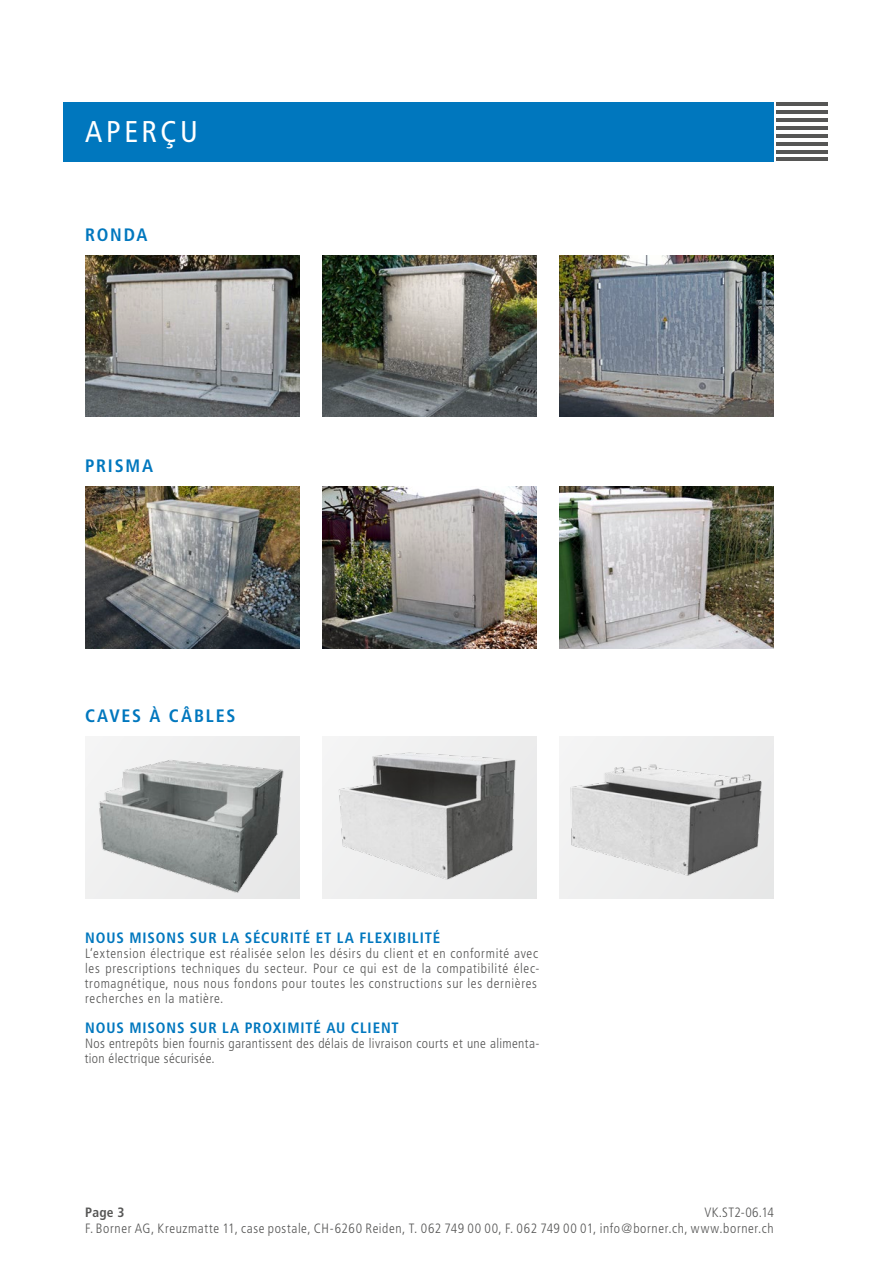
<style>
.page{position:relative;width:893px;height:1263px;background:#fff}
.page>*{position:absolute;margin:0;border:0;box-sizing:border-box;transform-origin:0 0}
.t1{font:condensed 30px "Frutiger";letter-spacing:.12em;color:#fff}
.t2{font:700 condensed 18px "Frutiger";letter-spacing:.1em;color:#0077be}
.t3{font:700 condensed 15px "Frutiger";letter-spacing:.06em;color:#0077be}
.t4{font:300 condensed 13.5px/15px "Frutiger";letter-spacing:.05em;color:#565655;text-align:right}
.t5{font:300 condensed 13.5px/15px "Frutiger";letter-spacing:.025em;color:#565655}
.t6{font:700 condensed 13.5px "Frutiger";color:#565655}
</style>
<div class="page">
<div style="left:64px;top:102px;width:710px;height:59px;background:#0077be"></div>
<hr style="left:776px;top:102px;width:51px;height:4px;background:#565655">
<hr style="left:776px;top:118px;width:51px;height:4px;background:#565655">
<hr style="left:776px;top:134px;width:51px;height:4px;background:#565655">
<hr style="left:776px;top:150px;width:51px;height:3px;background:#565655">
<hr style="left:776px;top:110px;width:51px;height:4px;background:#565655">
<hr style="left:776px;top:126px;width:51px;height:4px;background:#565655">
<hr style="left:776px;top:142px;width:51px;height:4px;background:#565655">
<hr style="left:776px;top:157px;width:51px;height:4px;background:#565655">
<img style="left:85px;top:255px;width:215px;height:162px">
<img style="left:85px;top:487px;width:215px;height:161px">
<img style="left:85px;top:737px;width:215px;height:161px">
<img style="left:322px;top:255px;width:215px;height:162px">
<img style="left:322px;top:487px;width:215px;height:161px">
<img style="left:559px;top:255px;width:215px;height:162px">
<img style="left:559px;top:487px;width:215px;height:161px">
<svg style="left:559px;top:737px;width:215px;height:161px"></svg>
<img style="left:559px;top:741px;width:215px;height:155px">
<svg style="left:322px;top:737px;width:215px;height:161px"></svg>
<img style="left:322px;top:739px;width:215px;height:156px">
<h1 class="t1" style="left:85px;top:114px;width:39px">ÜB</h1>
<h1 class="t1" style="left:163px;top:114px;width:83px">SICHT</h1>
<h1 class="t1" style="left:85px;top:114px;width:114px">APERÇU</h1>
<h2 class="t2" style="left:85px;top:224px;width:64px">RONDA</h2>
<h2 class="t2" style="left:85px;top:455px;width:69px">PRISMA</h2>
<h2 class="t2" style="left:85px;top:705px;width:152px">CAVES À CÂBLES</h2>
<p class="t3" style="left:85px;top:928px;width:357px">NOUS MISONS SUR LA SÉCURITÉ ET LA FLEXIBILITÉ</p>
<p class="t4" style="left:85px;top:945px;width:456px;text-align:left">L‘extension électrique est réalisée selon les désirs du client et en conformité avec les prescriptions techniques du secteur. Pour ce qui est de la compatibilité élec&shy;tromagnétique, nous nous fondons pour toutes les constructions sur les dernières recherches en la matière.</p>
<p class="t3" style="left:85px;top:1018px;width:315px">NOUS MISONS SUR LA PROXIMITÉ AU CLIENT</p>
<p class="t5" style="left:85px;top:1035px;width:456px">Nos entrepôts bien fournis garantissent des délais de livraison courts et une alimenta&shy;tion électrique sécurisée.</p>
<p class="t6" style="left:85px;top:1204px;width:41px">Page 3</p>
<p class="t4" style="left:85px;top:1204px;width:690px;line-height:16.5px">VK.ST2-06.14<br>F. Borner AG, Kreuzmatte 11, case postale, CH-6260 Reiden, T. 062 749 00 00, F. 062 749 00 01, info@borner.ch, www.borner.ch</p>
</div>
